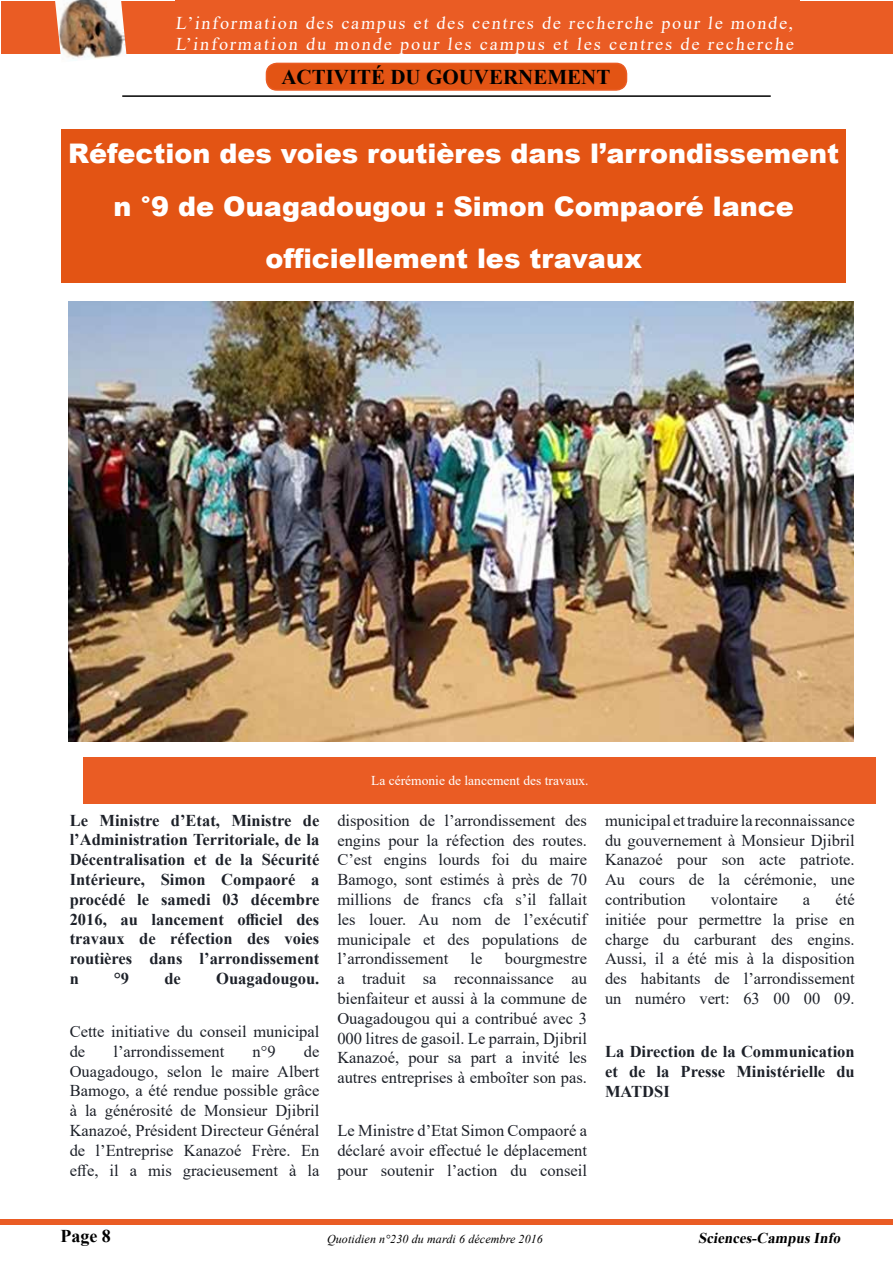
<style>
.page{position:relative;width:893px;height:1263px;background:#fff}
.page>*{position:absolute;margin:0;border:0;box-sizing:border-box;transform-origin:0 0}
.t1{font:900 27px/52.5px "Arial";color:#fff;text-align:center}
.t2{font:700 21px "Times New Roman";color:#000}
.t3{font:18px/21.6px "Times New Roman";letter-spacing:.105em;color:#fff}
.t4{font:700 18px "Times New Roman";color:#000}
.t5{font:16.5px/19.8px "Times New Roman";color:#1d2129;text-align:justify}
.t6{font:700 16.5px/19.8px "Times New Roman";color:#1d2129;text-align:justify}
.t7{font:italic 700 15px "Times New Roman";color:#000}
.t8{font:13.5px "Times New Roman";color:#fff}
.t9{font:italic 12px "Times New Roman";letter-spacing:.01em;color:#000}
</style>
<div class="page">
<div style="left:1px;top:1219px;width:892px;height:6px;background:#ea5c24"></div>
<hr style="left:122px;top:95px;width:649px;height:2px;background:#000">
<div style="left:1px;top:1px;width:892px;height:53px;background:#ea5c24"></div>
<img style="left:55px;top:0;width:72px;height:61px">
<div style="left:175px;top:0;width:625px;height:53px;background:#ea5c24"></div>
<div style="left:266px;top:63px;width:360px;height:27px;background:#e35414;border-radius:10px"></div>
<div style="left:266px;top:63px;width:361px;height:28px;border:2px solid #ea5c24;border-radius:10px"></div>
<div style="left:61px;top:130px;width:785px;height:153px;background:#e35414"></div>
<img style="left:68px;top:302px;width:785px;height:439px">
<div style="left:84px;top:757px;width:792px;height:47px;background:#ea5c24"></div>
<p class="t3" style="left:175px;top:11px;width:622px">L’information des campus et des centres de recherche pour le monde,<br>L’information du monde pour les campus et les centres de recherche</p>
<p class="t2" style="left:281px;top:62px;width:331px">ACTIVITÉ DU GOUVERNEMENT</p>
<h1 class="t1" style="left:68px;top:127px;width:772px">Réfection des voies routières dans l’arrondissement n °9 de Ouagadougou : Simon Compaoré lance officiellement les travaux</h1>
<p class="t6" style="left:70px;top:810px;width:251px">Le Ministre d’Etat, Ministre de l’Administration Territoriale, de la Décentralisation et de la Sécurité Intérieure, Simon Compaoré a procédé le samedi 03 décembre 2016, au lancement officiel des travaux de réfection des voies routières dans l’arrondissement n</p>
<p class="t6" style="left:114px;top:968px;width:16px">°9</p>
<p class="t6" style="left:164px;top:968px;width:18px">de</p>
<p class="t6" style="left:216px;top:968px;width:105px">Ouagadougou.</p>
<p class="t5" style="left:70px;top:1021px;width:251px">Cette initiative du conseil municipal de</p>
<p class="t5" style="left:70px;top:1041px;width:251px;text-indent:234px">de Ouagadougo, selon le maire Albert Bamogo, a été rendue possible grâce à la générosité de Monsieur Djibril Kanazoé, Président Directeur Général de l’Entreprise Kanazoé Frère. En effe, il a mis gracieusement à la</p>
<p class="t5" style="left:113px;top:1041px;width:112px">l’arrondissement</p>
<p class="t5" style="left:253px;top:1041px;width:25px">n°9</p>
<p class="t8" style="left:371px;top:771px;width:219px">La cérémonie de lancement des travaux.</p>
<p class="t5" style="left:337px;top:810px;width:251px">disposition de l’arrondissement des engins pour la réfection des routes.<br>C’est engins lourds foi du maire Bamogo, sont estimés à près de 70 millions de francs cfa s’il fallait les louer. Au nom de l’exécutif municipale et des populations de l’arrondissement</p>
<p class="t5" style="left:337px;top:948px;width:251px;text-indent:167px">bourgmestre a traduit sa reconnaissance au bienfaiteur et aussi à la commune de Ouagadougou qui a contribué avec 3<br>000 litres de gasoil. Le parrain, Djibril Kanazoé, pour sa part a invité les autres entreprises à emboîter son pas.</p>
<p class="t5" style="left:337px;top:1120px;width:251px">Le Ministre d’Etat Simon Compaoré a déclaré avoir effectué le déplacement pour soutenir l’action du conseil</p>
<p class="t5" style="left:471px;top:948px;width:13px">le</p>
<p class="t5" style="left:605px;top:810px;width:251px">municipal et traduire la reconnaissance du gouvernement à Monsieur Djibril Kanazoé pour son acte patriote.<br>Au cours de la cérémonie, une contribution</p>
<p class="t5" style="left:711px;top:889px;width:68px">volontaire</p>
<p class="t5" style="left:803px;top:889px;width:9px">a</p>
<p class="t5" style="left:605px;top:889px;width:251px;text-indent:230px">été initiée pour permettre la prise en charge du carburant des engins.<br>Aussi, il a été mis à la disposition des habitants de l’arrondissement un numéro vert: 63 00 00 09.</p>
<p class="t6" style="left:605px;top:1041px;width:251px">La Direction de la Communication et de la Presse Ministérielle du MATDSI</p>
<p class="t4" style="left:60px;top:1223px;width:52px">Page 8</p>
<p class="t9" style="left:327px;top:1231px;width:217px">Quotidien n°230 du mardi 6 décembre 2016</p>
<p class="t7" style="left:698px;top:1227px;width:147px">Sciences-CampusInfo</p>
</div>
